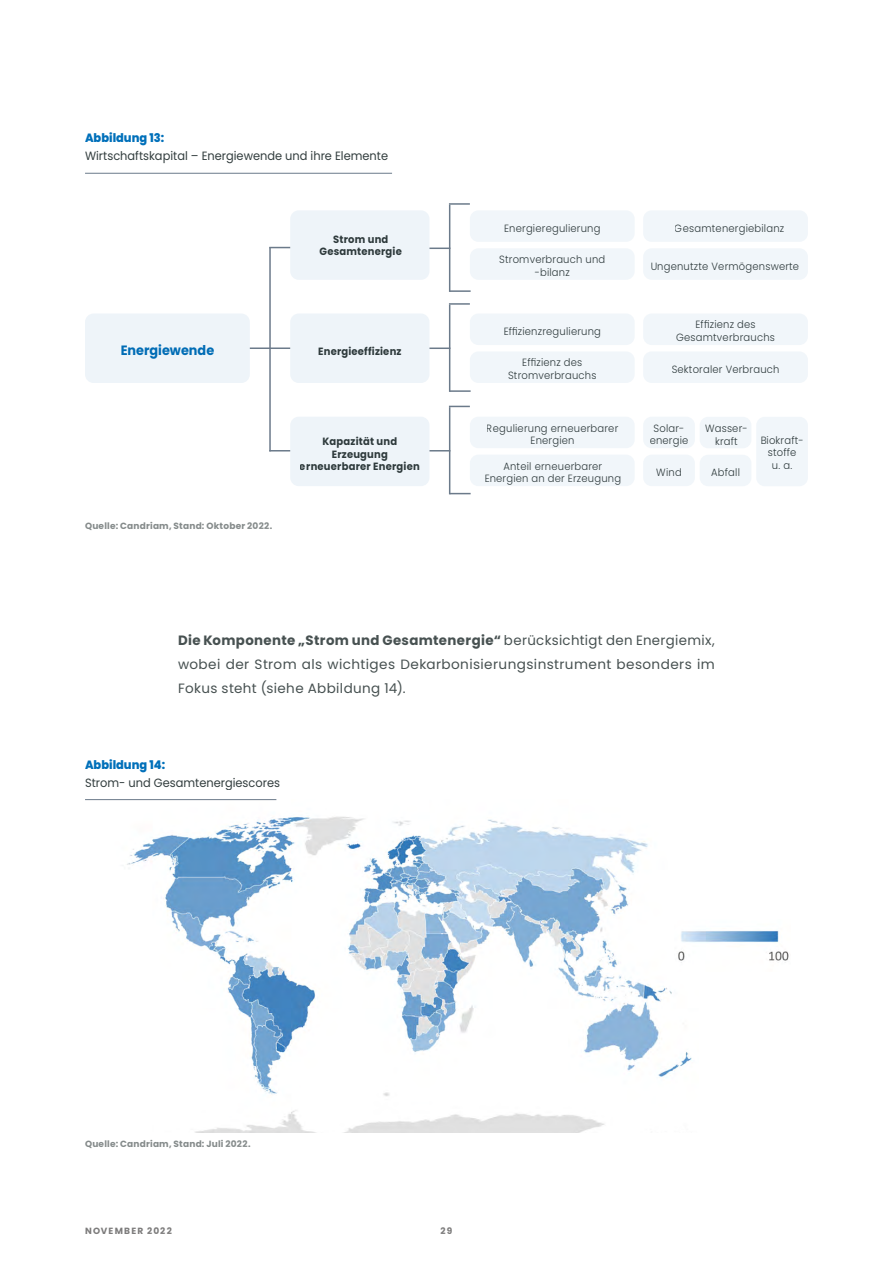
<style>
.page{position:relative;width:893px;height:1263px;background:#fff}
.page>*{position:absolute;margin:0;border:0;box-sizing:border-box;transform-origin:0 0}
.t1{font:13.5px/24px "Poppins";letter-spacing:.03em;color:#475151;text-align:justify}
.t2{font:700 13.5px "Poppins";color:#0071ba;scale:.95 1}
.t3{font:12px "Poppins";color:#323d3e;scale:.95 1}
.t4{font:800 12px "Poppins";color:#0070ba;scale:.95 1}
.t5{font:300 10.5px/12.6px "Poppins";letter-spacing:.02em;color:#323d3e;text-align:center;scale:.95 1}
.t6{font:700 10.5px/12.6px "Poppins";letter-spacing:.02em;color:#323d3e;text-align:center;scale:.95 1}
.t7{font:700 9px "Poppins";letter-spacing:.02em;color:#858b8b}
.t8{font:700 9px "Poppins";letter-spacing:.13em;color:#7c7b7b}
.s1{font-weight:700}
</style>
<div class="page">
<img style="left:114px;top:799px;width:578px;height:334px">
<hr style="left:85px;top:173px;width:307px;height:1px;background:#6b7a8a">
<hr style="left:85px;top:799px;width:191px;height:1px;background:#6b7a8a">
<img style="left:674px;top:920px;width:115px;height:51px">
<div style="left:85px;top:313px;width:165px;height:70px;background:#eef4f9;border-radius:9px"></div>
<div style="left:290px;top:210px;width:139px;height:70px;background:#eef4f9;border-radius:9px"></div>
<div style="left:470px;top:210px;width:165px;height:32px;background:#eef4f9;border-radius:9px"></div>
<div style="left:470px;top:313px;width:165px;height:32px;background:#eef4f9;border-radius:9px"></div>
<div style="left:470px;top:417px;width:165px;height:31px;background:#eef4f9;border-radius:9px"></div>
<div style="left:643px;top:210px;width:165px;height:32px;background:#eef4f9;border-radius:9px"></div>
<div style="left:643px;top:313px;width:165px;height:32px;background:#eef4f9;border-radius:9px"></div>
<div style="left:643px;top:417px;width:52px;height:31px;background:#eef4f9;border-radius:9px"></div>
<div style="left:700px;top:417px;width:51px;height:31px;background:#eef4f9;border-radius:9px"></div>
<div style="left:756px;top:417px;width:52px;height:69px;background:#eef4f9;border-radius:9px"></div>
<div style="left:470px;top:248px;width:165px;height:32px;background:#eef4f9;border-radius:9px"></div>
<div style="left:470px;top:351px;width:165px;height:32px;background:#eef4f9;border-radius:9px"></div>
<div style="left:470px;top:455px;width:165px;height:31px;background:#eef4f9;border-radius:9px"></div>
<div style="left:643px;top:248px;width:165px;height:32px;background:#eef4f9;border-radius:9px"></div>
<div style="left:643px;top:351px;width:165px;height:32px;background:#eef4f9;border-radius:9px"></div>
<div style="left:643px;top:455px;width:52px;height:31px;background:#eef4f9;border-radius:9px"></div>
<div style="left:700px;top:455px;width:51px;height:31px;background:#eef4f9;border-radius:9px"></div>
<div style="left:290px;top:313px;width:139px;height:70px;background:#eef4f9;border-radius:9px"></div>
<div style="left:290px;top:417px;width:139px;height:69px;background:#eef4f9;border-radius:9px"></div>
<svg style="left:271px;top:247px;width:19px;height:1px"></svg>
<svg style="left:429px;top:248px;width:20px;height:1px"></svg>
<hr style="left:429px;top:347px;width:21px;height:2px;background:#6b7a8a">
<svg style="left:429px;top:450px;width:20px;height:1px"></svg>
<hr style="left:449px;top:203px;width:21px;height:2px;background:#6b7a8a">
<hr style="left:449px;top:303px;width:21px;height:2px;background:#6b7a8a">
<svg style="left:449px;top:406px;width:21px;height:1px"></svg>
<hr style="left:450px;top:290px;width:21px;height:2px;background:#6b7a8a">
<hr style="left:450px;top:390px;width:21px;height:2px;background:#6b7a8a">
<svg style="left:450px;top:493px;width:21px;height:1px"></svg>
<hr style="left:269px;top:247px;width:2px;height:204px;background:#6b7a8a">
<hr style="left:449px;top:205px;width:1px;height:87px;background:#6b7a8a">
<hr style="left:449px;top:305px;width:1px;height:87px;background:#6b7a8a">
<hr style="left:449px;top:407px;width:1px;height:87px;background:#6b7a8a">
<hr style="left:250px;top:347px;width:40px;height:2px;background:#6b7a8a">
<svg style="left:269px;top:450px;width:21px;height:1px"></svg>
<p class="t4" style="left:85px;top:131px;width:85px">Abbildung 13:</p>
<p class="t3" style="left:85px;top:149px;width:320px">Wirtschaftskapital – Energiewende und ihre Elemente</p>
<p class="t6" style="left:320px;top:233px;width:88px">Strom und<br>Gesamtenergie</p>
<p class="t2" style="left:121px;top:342px;width:100px">Energiewende</p>
<p class="t6" style="left:318px;top:345px;width:89px">Energieeffizienz</p>
<p class="t7" style="left:85px;top:521px;width:189px">Quelle: Candriam, Stand: Oktober 2022.</p>
<p class="t6" style="left:300px;top:435px;width:128px">Kapazität und<br>Erzeugung erneuerbarer Energien</p>
<p class="t5" style="left:504px;top:222px;width:103px">Energieregulierung</p>
<p class="t5" style="left:499px;top:253px;width:113px">Stromverbrauch und -bilanz</p>
<p class="t5" style="left:503px;top:325px;width:104px">Effizienzregulierung</p>
<p class="t5" style="left:508px;top:356px;width:95px">Effizienz des<br>Stromverbrauchs</p>
<p class="t5" style="left:487px;top:422px;width:140px">Regulierung erneuerbarer<br>Energien</p>
<p class="t5" style="left:484px;top:460px;width:145px">Anteil erneuerbarer<br>Energien an der Erzeugung</p>
<p class="t5" style="left:675px;top:222px;width:117px">Gesamtenergiebilanz</p>
<p class="t5" style="left:650px;top:260px;width:158px">Ungenutzte Vermögenswerte</p>
<p class="t5" style="left:676px;top:319px;width:105px">Effizienz des<br>Gesamtverbrauchs</p>
<p class="t5" style="left:672px;top:363px;width:115px">Sektoraler Verbrauch</p>
<p class="t5" style="left:650px;top:422px;width:42px">Solar&shy;energie</p>
<p class="t5" style="left:705px;top:422px;width:46px">Wasser&shy;kraft</p>
<p class="t5" style="left:656px;top:466px;width:28px">Wind</p>
<p class="t5" style="left:711px;top:466px;width:32px">Abfall</p>
<p class="t5" style="left:760px;top:434px;width:47px">Biokraft&shy;stoffe<br>u. a.</p>
<p class="t1" style="left:178px;top:628px;width:538px"><span class="s1">Die Komponente „Strom und Gesamtenergie“</span> berücksichtigt den Energiemix, wobei der Strom als wichtiges Dekarbonisierungsinstrument besonders im Fokus steht (siehe Abbildung 14).</p>
<p class="t4" style="left:85px;top:757px;width:86px">Abbildung 14:</p>
<p class="t3" style="left:85px;top:775px;width:207px">Strom- und Gesamtenergiescores</p>
<p class="t7" style="left:85px;top:1138px;width:167px">Quelle: Candriam, Stand: Juli 2022.</p>
<p class="t8" style="left:85px;top:1225px;width:88px">NOVEMBER 2022</p>
<p class="t8" style="left:441px;top:1225px;width:13px">29</p>
</div>
